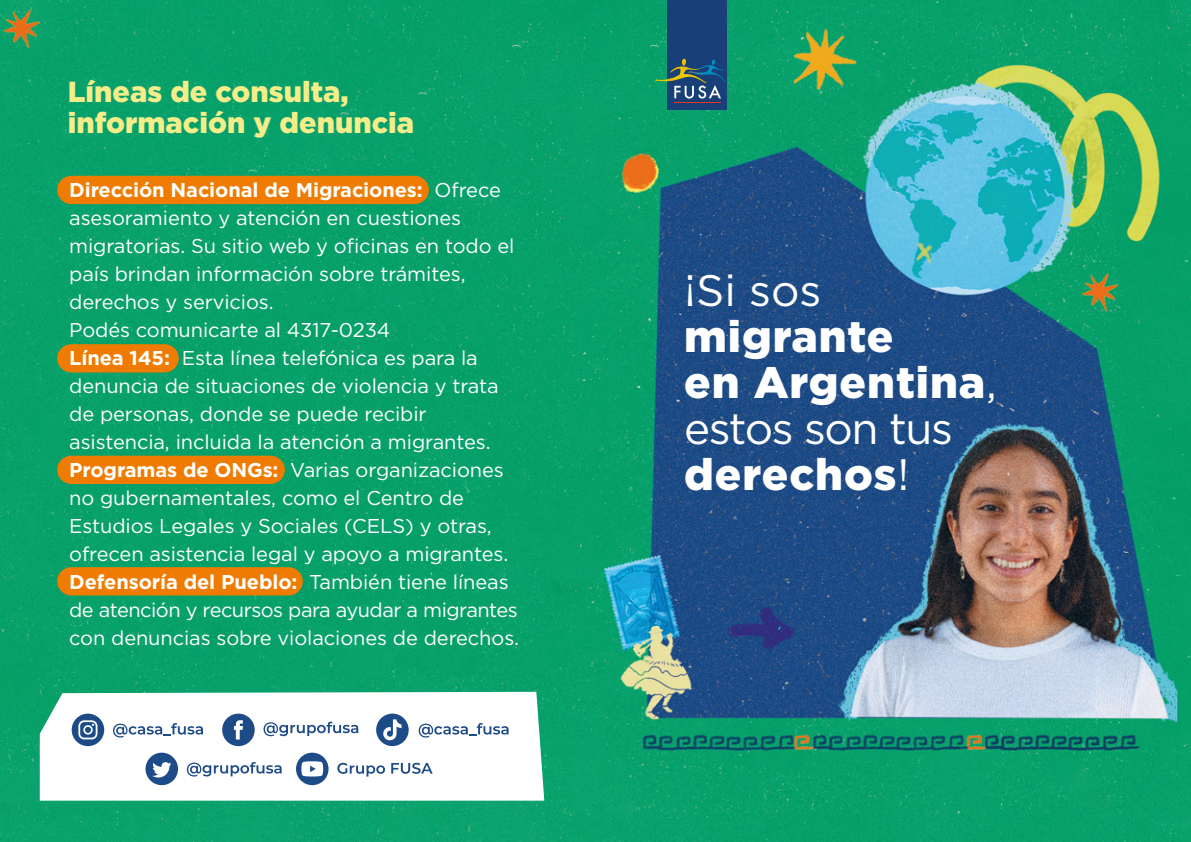
<style>
.page{position:relative;width:1191px;height:842px;background:#fff}
.page>*{position:absolute;margin:0;border:0;box-sizing:border-box;transform-origin:0 0}
.t1{font:900 44px/46px "Gotham";letter-spacing:.02em;color:#fff}
.t2{font:44px "Gotham";color:#fff}
.t3{font:900 29px/31px "Gotham";color:#f4ed8a}
.t4{font:20px/28px "Gotham";letter-spacing:-.005em;color:#fff}
.s1{font-weight:700}
.s2{font-weight:400}
</style>
<div class="page">
<img style="left:0;top:0;width:1191px;height:842px">
<svg style="left:40px;top:692px;width:504px;height:109px"></svg>
<div style="left:57px;top:176px;width:372px;height:28px;background:#ef7c00;border-radius:14px"></div>
<div style="left:57px;top:344px;width:122px;height:28px;background:#ef7c00;border-radius:14px"></div>
<div style="left:57px;top:456px;width:228px;height:28px;background:#ef7c00;border-radius:14px"></div>
<div style="left:57px;top:567px;width:246px;height:28px;background:#ef7c00;border-radius:14px"></div>
<div style="left:667px;top:0;width:60px;height:110px;background:#183f77"></div>
<hr style="left:674px;top:102px;width:47px;height:1px;background:#e63523">
<svg style="left:654px;top:59px;width:72px;height:40px"></svg>
<svg style="left:296px;top:753px;width:32px;height:32px"></svg>
<svg style="left:337px;top:763px;width:48px;height:14px"></svg>
<svg style="left:391px;top:763px;width:42px;height:11px"></svg>
<svg style="left:145px;top:753px;width:33px;height:32px"></svg>
<svg style="left:187px;top:762px;width:95px;height:14px"></svg>
<svg style="left:222px;top:714px;width:33px;height:32px"></svg>
<svg style="left:263px;top:722px;width:95px;height:14px"></svg>
<svg style="left:72px;top:714px;width:32px;height:32px"></svg>
<svg style="left:113px;top:723px;width:90px;height:14px"></svg>
<svg style="left:419px;top:723px;width:89px;height:14px"></svg>
<svg style="left:376px;top:714px;width:33px;height:32px"></svg>
<h2 class="t3" style="left:68px;top:76px;width:348px">Líneas de consulta, información y denuncia</h2>
<p class="t4" style="left:69px;top:175px;width:451px"><span class="s1">Dirección Nacional de Migraciones:</span> Ofrece asesoramiento y atención en cuestiones migratorias. Su sitio web y oficinas en todo el país brindan información sobre trámites, derechos y servicios.<br>Podés comunicarte al 4317-0234<br><span class="s1">Línea 145:</span> Esta línea telefónica es para la denuncia de situaciones de violencia y trata de personas, donde se puede recibir asistencia, incluida la atención a migrantes.<br><span class="s1">Programas de ONGs:</span> Varias organizaciones no gubernamentales, como el Centro de Estudios Legales y Sociales (CELS) y otras, ofrecen asistencia legal y apoyo a migrantes.<br><span class="s1">Defensoría del Pueblo:</span> También tiene líneas de atención y recursos para ayudar a migrantes con denuncias sobre violaciones de derechos.</p>
<h1 class="t2" style="left:684px;top:263px;width:139px">¡Si sos</h1>
<h1 class="t1" style="left:684px;top:313px;width:314px">migrante<br>en Argentina<span class="s2">, estos son tus </span>derechos<span class="s2">!</span></h1>
</div>
